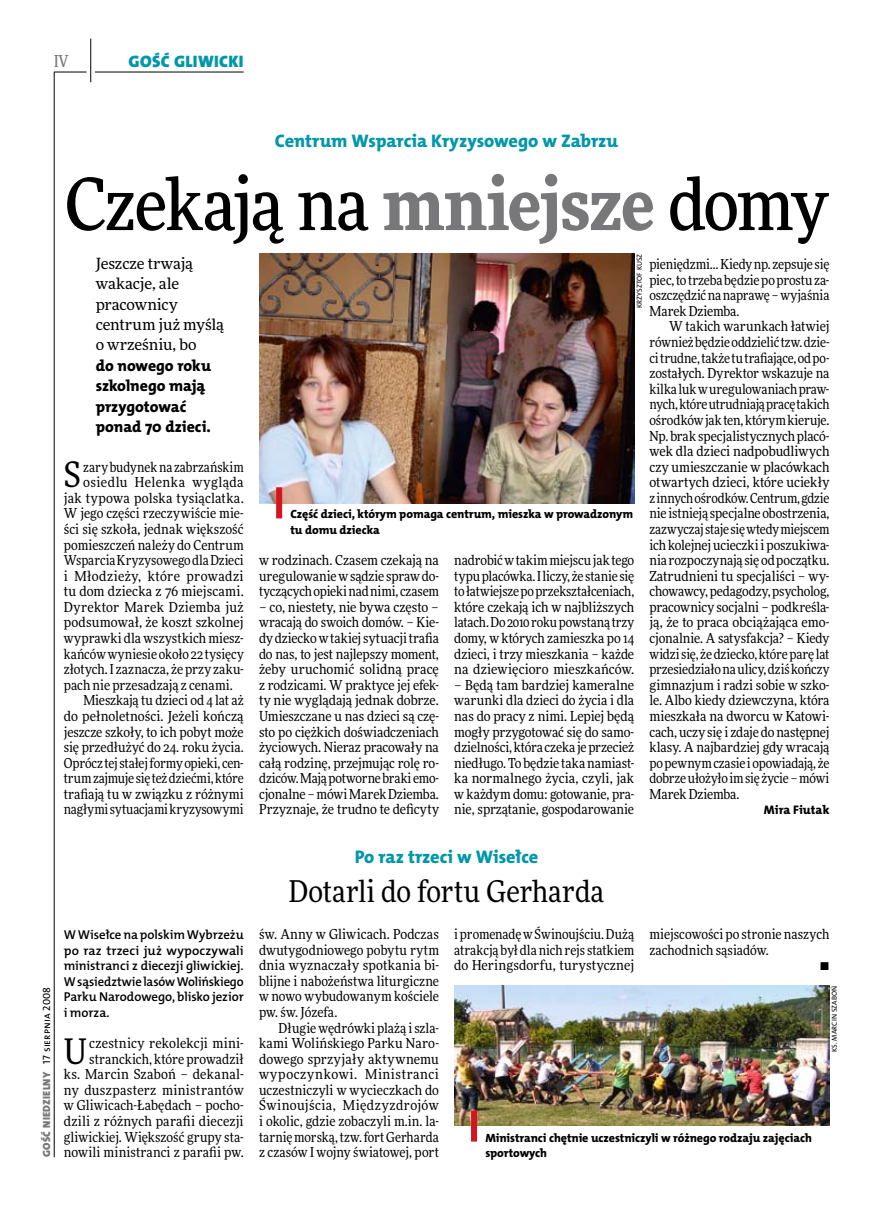
<style>
.page{position:relative;width:872px;height:1221px;background:#fff}
.page>*{position:absolute;margin:0;border:0;box-sizing:border-box;transform-origin:0 0}
.t1{font:500 72px "Freeday Narrow";letter-spacing:-.02em;color:#000}
.t2{font:35.25px "Freeday Narrow News";color:#000}
.t3{font:30px "Freeday Narrow News";color:#000}
.t4{font:18.3px "The Mix HP8 Ex Bld";letter-spacing:-.005em;color:#0097aa}
.t5{font:16.65px "The Mix HP9 Blk";letter-spacing:.02em;color:#0097aa}
.t6{font:500 16.5px "Freeday Narrow";color:#787779;scale:.9 1}
.t7{font:15.75px/20.4px "The Mix HP8 Ex Bld";letter-spacing:-.005em;color:#000}
.t8{font:15.45px/20.4px "Freeday News";letter-spacing:-.005em;color:#000}
.t9{font:13.8px/15.6px "Freeday Narrow News";color:#000;text-align:justify}
.t10{font:13.8px "Freeday Narrow News";letter-spacing:.025em;color:#000}
.t11{font:13.8px "Freeday Narrow News";letter-spacing:.03em;color:#000}
.t12{font:12.9px/15.6px "The Mix HP6 Se Bld";letter-spacing:-.01em;color:#000;text-align:justify}
.t13{font:12.45px "The Mix HP8 Ex Bld";letter-spacing:.005em;color:#000}
.t14{font:12px/15.6px "The Mix HP8 Ex Bld";letter-spacing:-.005em;color:#000}
.t15{font:10.5px "The Mix HP9 Blk";letter-spacing:.025em;color:#787779}
.t16{font:7.2px "The Mix HP5 Plain";letter-spacing:.005em;color:#000}
.s1{font-weight:900;color:#787779}
.s2{font-family:"The Mix HP5 Plain";color:#000}
</style>
<div class="page">
<hr style="left:54px;top:72px;width:1px;height:1085px;background:#000">
<hr style="left:90px;top:39px;width:1px;height:43px;background:#000">
<hr style="left:54px;top:72px;width:33px;height:1px;background:#000">
<hr style="left:95px;top:72px;width:149px;height:1px;background:#000">
<img style="left:259px;top:253px;width:375px;height:250px">
<img style="left:454px;top:985px;width:375px;height:140px">
<div style="left:276px;top:487px;width:6px;height:31px;background:#d4151f"></div>
<div style="left:471px;top:1110px;width:6px;height:31px;background:#d4151f"></div>
<p class="t6" style="left:54px;top:50px;width:17px">IV</p>
<p class="t5" style="left:129px;top:50px;width:116px">GOŚĆ GLIWICKI</p>
<h3 class="t4" style="left:275px;top:129px;width:344px">Centrum Wsparcia Kryzysowego w Zabrzu</h3>
<h1 class="t1" style="left:65px;top:159px;width:764px">Czekają na <span class="s1">mniejsze</span> domy</h1>
<p class="t8" style="left:96px;top:253px;width:130px">Jeszcze trwają wakacje, ale pracownicy centrum już myślą o wrześniu, bo</p>
<p class="t7" style="left:96px;top:355px;width:117px">do nowego roku szkolnego mają przygotować ponad 70 dzieci.</p>
<h2 class="t2" style="left:64px;top:453px;width:19px">S</h2>
<p class="t9" style="left:83px;top:459px;width:162px">zary budynek na zabrzańskim</p>
<p class="t16" style="left:634px;top:308px;width:56px;rotate:-90deg">Krzysztof Kusz</p>
<p class="t9" style="left:649px;top:256px;width:181px">pieniędzmi… Kiedy np. zepsuje się piec, to trzeba będzie po prostu za&shy;oszczędzić na naprawę – wyjaśnia Marek Dziemba.</p>
<p class="t9" style="left:649px;top:318px;width:181px;text-indent:20px">W takich warunkach łatwiej również będzie oddzielić tzw. dzie&shy;ci trudne, także tu trafiające, od po&shy;zostałych. Dyrektor wskazuje na kilka luk wuregulowaniach praw&shy;nych, które utrudniają pracę takich ośrodków jak ten, którym kieruje.<br>Np. brak specjalistycznych placó&shy;wek dla dzieci nadpobudliwych czy umieszczanie w placówkach otwartych dzieci, które uciekły zinnych ośrodków. Centrum, gdzie nie istnieją specjalne obostrzenia, zazwyczaj staje się wtedy miejscem ich kolejnej ucieczki i poszukiwa&shy;nia rozpoczynają się od początku.<br>Zatrudnieni tu specjaliści – wy&shy;chowawcy, pedagodzy, psycholog, pracownicy socjalni – podkreśla&shy;ją, że to praca obciążająca emo&shy;cjonalnie. A satysfakcja? – Kiedy widzi się, że dziecko, które parę lat przesiedziało na ulicy, dziś kończy gimnazjum i radzi sobie w szko&shy;le. Albo kiedy dziewczyna, która mieszkała na dworcu w Katowi&shy;cach, uczy się i zdaje do następnej klasy. A najbardziej gdy wracają po pewnym czasie iopowiadają, że dobrze ułożyło im się życie – mówi Marek Dziemba.</p>
<p class="t13" style="left:764px;top:802px;width:67px">Mira Fiutak</p>
<p class="t11" style="left:83px;top:474px;width:162px">osiedlu Helenka wygląda</p>
<p class="t9" style="left:64px;top:490px;width:181px">jak typowa polska tysiąclatka.</p>
<p class="t9" style="left:64px;top:505px;width:181px">W jego części rzeczywiście mie-</p>
<p class="t9" style="left:64px;top:521px;width:181px">ści się szkoła, jednak większość</p>
<p class="t9" style="left:64px;top:536px;width:181px">pomieszczeń należy do Centrum</p>
<p class="t9" style="left:64px;top:552px;width:181px">Wsparcia Kryzysowego dla Dzieci</p>
<p class="t10" style="left:64px;top:567px;width:181px">i Młodzieży, które prowadzi</p>
<p class="t9" style="left:64px;top:583px;width:181px">tu dom dziecka z 76 miejscami.</p>
<p class="t9" style="left:64px;top:599px;width:181px">Dyrektor Marek Dziemba już</p>
<p class="t9" style="left:64px;top:614px;width:181px">podsumował, że koszt szkolnej</p>
<p class="t9" style="left:64px;top:630px;width:181px">wyprawki dla wszystkich miesz-</p>
<p class="t9" style="left:64px;top:645px;width:181px">kańców wyniesie około 22 tysięcy</p>
<p class="t9" style="left:64px;top:661px;width:181px">złotych. I zaznacza, że przy zaku-</p>
<p class="t9" style="left:64px;top:677px;width:170px">pach nie przesadzają z cenami.</p>
<p class="t9" style="left:83px;top:692px;width:162px">Mieszkają tu dzieci od 4 lat aż</p>
<p class="t9" style="left:64px;top:708px;width:181px">do pełnoletności. Jeżeli kończą</p>
<p class="t9" style="left:64px;top:723px;width:181px">jeszcze szkoły, to ich pobyt może</p>
<p class="t9" style="left:64px;top:739px;width:181px">się przedłużyć do 24. roku życia.</p>
<p class="t9" style="left:64px;top:754px;width:181px">Oprócz tej stałej formy opieki, cen-</p>
<p class="t9" style="left:64px;top:770px;width:181px">trum zajmuje się też dziećmi, które</p>
<p class="t9" style="left:64px;top:786px;width:181px">trafiają tu w związku z różnymi</p>
<p class="t9" style="left:64px;top:801px;width:181px">nagłymi sytuacjami kryzysowymi</p>
<p class="t14" style="left:290px;top:506px;width:344px">Część dzieci, którym pomaga centrum, mieszka w prowadzonym tu domu dziecka</p>
<p class="t9" style="left:259px;top:552px;width:181px">w rodzinach. Czasem czekają na uregulowanie wsądzie spraw do&shy;tyczących opieki nad nimi, czasem</p>
<p class="t9" style="left:259px;top:599px;width:181px">– co, niestety, nie bywa często – wracają do swoich domów. – Kie&shy;dy dziecko wtakiej sytuacji trafia do nas, to jest najlepszy moment, żeby uruchomić solidną pracę z rodzicami. W praktyce jej efek&shy;ty nie wyglądają jednak dobrze.<br>Umieszczane u nas dzieci są czę&shy;sto po ciężkich doświadczeniach życiowych. Nieraz pracowały na całą rodzinę, przejmując rolę ro&shy;dziców. Mają potworne braki emo&shy;cjonalne – mówi Marek Dziemba.<br>Przyznaje, że trudno te deficyty</p>
<p class="t9" style="left:454px;top:552px;width:181px">nadrobić wtakim miejscu jak tego typu placówka. Iliczy, że stanie się to łatwiejsze po przekształceniach, które czekają ich w najbliższych latach. Do 2010 roku powstaną trzy domy, w których zamieszka po 14 dzieci, i trzy mieszkania – każde na dziewięcioro mieszkańców.</p>
<p class="t9" style="left:454px;top:677px;width:181px">– Będą tam bardziej kameralne warunki dla dzieci do życia i dla nas do pracy z nimi. Lepiej będą mogły przygotować się do samo&shy;dzielności, która czeka je przecież niedługo. To będzie taka namiast&shy;ka normalnego życia, czyli, jak w każdym domu: gotowanie, pra&shy;nie, sprzątanie, gospodarowanie</p>
<p class="t15" style="left:40px;top:1156px;width:172px;rotate:-90deg">GOŚĆ NIEDZIELNY <span class="s2">17 sierpnia 2008</span></p>
<p class="t12" style="left:64px;top:926px;width:181px">WWisełce na polskim Wybrzeżu po raz trzeci już wypoczywali ministranci z diecezji gliwickiej.<br>Wsąsiedztwie lasów Wolińskiego Parku Narodowego, blisko jezior i morza.</p>
<h2 class="t2" style="left:64px;top:1029px;width:25px">U</h2>
<p class="t9" style="left:64px;top:1035px;width:181px;text-align:right">czestnicy rekolekcji mini&shy;stranckich, które prowadził<br>ks. Marcin Szaboń – dekanal&shy;ny duszpasterz ministrantów w Gliwicach-Łabędach – pocho&shy;dzili z różnych parafii diecezji gliwickiej. Większość grupy sta&shy;nowili ministranci z parafii pw.</p>
<h3 class="t4" style="left:355px;top:845px;width:185px">Po raz trzeci w Wisełce</h3>
<h3 class="t3" style="left:289px;top:873px;width:317px">Dotarli do fortu Gerharda</h3>
<p class="t9" style="left:259px;top:926px;width:181px">św. Anny w Gliwicach. Podczas dwutygodniowego pobytu rytm dnia wyznaczały spotkania bi&shy;blijne i nabożeństwa liturgiczne w nowo wybudowanym kościele pw. św. Józefa.</p>
<p class="t9" style="left:259px;top:1019px;width:181px;text-indent:20px">Długie wędrówki plażą iszla&shy;kami Wolińskiego Parku Naro&shy;dowego sprzyjały aktywnemu wypoczynkowi. Ministranci uczestniczyli w wycieczkach do Świnoujścia, Międzyzdrojów i okolic, gdzie zobaczyli m.in. la&shy;tarnię morską, tzw. fort Gerharda z czasów I wojny światowej, port</p>
<p class="t9" style="left:454px;top:926px;width:181px">i promenadę wŚwinoujściu. Dużą atrakcją był dla nich rejs statkiem do Heringsdorfu, turystycznej</p>
<p class="t9" style="left:649px;top:926px;width:181px">miejscowości po stronie naszych</p>
<p class="t9" style="left:649px;top:941px;width:121px">zachodnich sąsiadów.</p>
<p class="t9" style="left:819px;top:957px;width:11px">•</p>
<p class="t16" style="left:830px;top:1051px;width:68px;rotate:-90deg">ks. Marci n Szaboń</p>
<p class="t14" style="left:485px;top:1129px;width:328px">Ministranci chętnie uczestniczyli w różnego rodzaju zajęciach sportowych</p>
</div>
